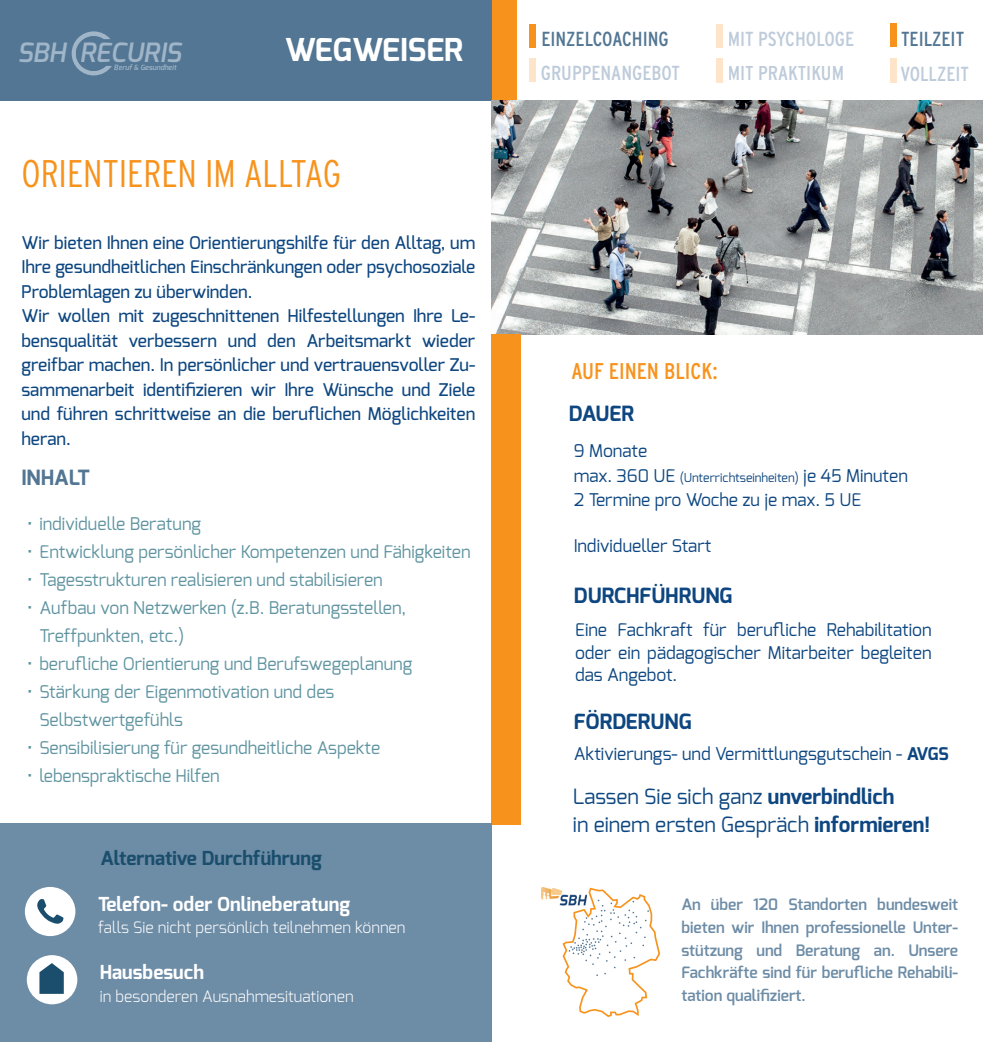
<style>
.page{position:relative;width:983px;height:1042px;background:#fff}
.page>*{position:absolute;margin:0;border:0;box-sizing:border-box;transform-origin:0 0}
.t1{font:300 38.5px "Interstate Condensed";color:#f7931d}
.t2{font:700 31.5px "Exo";color:#fff}
.t3{font:italic 600 26.6px "Exo";color:#a1b5c8}
.t4{font:22.75px "Interstate Condensed";color:#f7931d}
.t5{font:21px/28px "Exo";color:#0d4680}
.t6{font:700 21px "Exo";color:#0d4680}
.t7{font:700 21px "Exo";color:#527693}
.t8{font:20.3px "Interstate Condensed";color:#becbda}
.t9{font:20.3px "Interstate Condensed";color:#527693}
.t10{font:700 19.25px "Exo";color:#fff}
.t11{font:700 19.25px "Exo";color:#1a4e6c}
.t12{font:500 17.5px/24.5px "Exo";color:#0d4680}
.t13{font:17.5px/28px "Exo";color:#5f94a0}
.t14{font:17.5px/22.8px "Exo";color:#0d4680;text-align:justify}
.t15{font:600 15.75px/22.8px "Exo";color:#6d8ca6;text-align:justify}
.t16{font:300 15.75px "Exo";color:#fff}
.t17{font:12.25px "Exo";color:#0d4680}
.t18{font:italic 600 7.35px "Exo";color:#a1b5c8}
.s1{font-size:17.5px}
.s2{font-weight:700}
</style>
<div class="page">
<div style="left:0;top:0;width:493px;height:100px;background:#527693"></div>
<div style="left:492px;top:0;width:24px;height:100px;background:#f7931d"></div>
<img style="left:492px;top:100px;width:490px;height:235px">
<div style="left:491px;top:335px;width:30px;height:490px;background:#f7931d"></div>
<svg style="left:72px;top:31px;width:40px;height:44px"></svg>
<div style="left:0;top:823px;width:491px;height:219px;background:#6d8ca6"></div>
<div style="left:529px;top:24px;width:6px;height:23px;background:#f7931d"></div>
<div style="left:529px;top:58px;width:6px;height:23px;background:#fee5ca"></div>
<div style="left:716px;top:24px;width:6px;height:24px;background:#fee5ca"></div>
<div style="left:890px;top:24px;width:6px;height:23px;background:#f7931d"></div>
<div style="left:716px;top:58px;width:6px;height:24px;background:#fee5ca"></div>
<div style="left:890px;top:58px;width:6px;height:24px;background:#fee5ca"></div>
<svg style="left:25px;top:887px;width:50px;height:49px"></svg>
<svg style="left:27px;top:955px;width:50px;height:49px"></svg>
<img style="left:541px;top:887px;width:21px;height:19px">
<svg style="left:562px;top:887px;width:98px;height:130px"></svg>
<h3 class="t3" style="left:17px;top:36px;width:165px">SBH RECURIS</h3>
<p class="t18" style="left:114px;top:63px;width:64px">Beruf &amp; Gesundheit</p>
<h2 class="t2" style="left:285px;top:29px;width:180px">WEGWEISER</h2>
<h1 class="t1" style="left:21px;top:151px;width:321px">ORIENTIEREN IM ALLTAG</h1>
<p class="t12" style="left:21px;top:230px;width:455px">Wir bieten Ihnen eine Orientierungshilfe für den Alltag, um Ihre gesundheitlichen Einschränkungen oder psychosoziale Problemlagen zu überwinden.<br>Wir wollen mit zugeschnittenen Hilfestellungen Ihre Le&shy;bensqualität verbessern und den Arbeitsmarkt wieder greifbar machen. In persönlicher und vertrauensvoller Zu&shy;sammenarbeit identifizieren wir Ihre Wünsche und Ziele und führen schrittweise an die beruflichen Möglichkeiten heran.</p>
<p class="t7" style="left:21px;top:464px;width:70px">INHALT</p>
<p class="t13" style="left:27px;top:510px;width:175px">• individuelle Beratung</p>
<p class="t13" style="left:27px;top:538px;width:445px">• Entwicklung persönlicher Kompetenzen und Fähigkeiten</p>
<p class="t13" style="left:27px;top:566px;width:357px">• Tagesstrukturen realisieren und stabilisieren</p>
<p class="t13" style="left:39px;top:594px;width:368px;text-indent:-12px">• Aufbau von Netzwerken (z.B. Beratungsstellen,<br>Treffpunkten, etc.)</p>
<p class="t13" style="left:27px;top:650px;width:386px">• berufliche Orientierung und Berufswegeplanung</p>
<p class="t13" style="left:39px;top:678px;width:296px;text-indent:-12px">• Stärkung der Eigenmotivation und des<br>Selbstwertgefühls</p>
<p class="t13" style="left:27px;top:734px;width:354px">• Sensibilisierung für gesundheitliche Aspekte</p>
<p class="t13" style="left:27px;top:762px;width:194px">• lebenspraktische Hilfen</p>
<p class="t11" style="left:100px;top:846px;width:223px">Alternative Durchführung</p>
<p class="t10" style="left:98px;top:891px;width:253px">Telefon- oder Onlineberatung</p>
<p class="t16" style="left:98px;top:917px;width:309px">falls Sie nicht persönlich teilnehmen können</p>
<p class="t10" style="left:100px;top:959px;width:105px">Hausbesuch</p>
<p class="t16" style="left:100px;top:986px;width:255px">in besonderen Ausnahmesituationen</p>
<p class="t9" style="left:541px;top:28px;width:129px">EINZELCOACHING</p>
<p class="t8" style="left:540px;top:61px;width:141px">GRUPPENANGEBOT</p>
<p class="t8" style="left:727px;top:28px;width:128px">MIT PSYCHOLOGE</p>
<p class="t9" style="left:900px;top:27px;width:65px">TEILZEIT</p>
<p class="t8" style="left:727px;top:62px;width:118px">MIT PRAKTIKUM</p>
<p class="t8" style="left:900px;top:63px;width:70px">VOLLZEIT</p>
<h3 class="t4" style="left:571px;top:358px;width:148px">AUF EINEN BLICK:</h3>
<p class="t6" style="left:568px;top:400px;width:67px">DAUER</p>
<p class="t14" style="left:573px;top:440px;width:75px">9 Monate</p>
<p class="t17" style="left:573px;top:470px;width:335px"><span class="s1">max. 360 UE</span> (Unterrichtseinheiten) <span class="s1">je 45 Minuten</span></p>
<p class="t14" style="left:573px;top:489px;width:289px">2 Termine pro Woche zu je max. 5 UE</p>
<p class="t14" style="left:573px;top:534px;width:139px">Individueller Start</p>
<p class="t6" style="left:573px;top:582px;width:160px">DURCHFÜHRUNG</p>
<p class="t14" style="left:575px;top:618px;width:358px">Eine Fachkraft für berufliche Rehabilitation oder ein pädagogischer Mitarbeiter begleiten das Angebot.</p>
<p class="t6" style="left:573px;top:708px;width:119px">FÖRDERUNG</p>
<p class="t14" style="left:573px;top:742px;width:376px">Aktivierungs- und Vermittlungsgutschein - <span class="s2">AVGS</span></p>
<p class="t5" style="left:572px;top:782px;width:359px">Lassen Sie sich ganz <span class="s2">unverbindlich<br></span>in einem ersten Gespräch <span class="s2">informieren!</span></p>
<p class="t15" style="left:681px;top:893px;width:278px">An über 120 Standorten bundesweit bieten wir Ihnen professionelle Unter&shy;stützung und Beratung an. Unsere Fachkräfte sind für berufliche Rehabili&shy;tation qualifiziert.</p>
</div>
